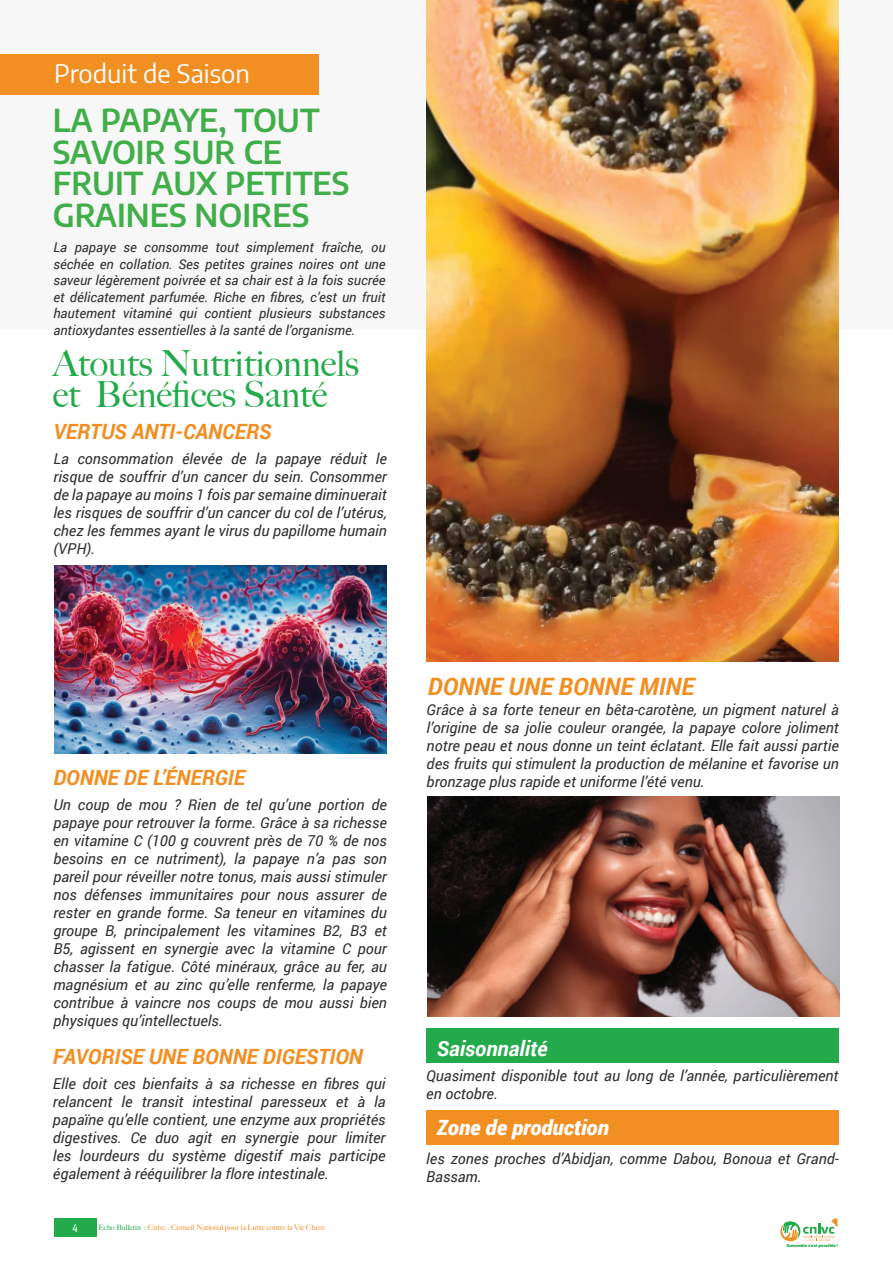
<style>
.page{position:relative;width:893px;height:1263px;background:#fff}
.page>*{position:absolute;margin:0;border:0;box-sizing:border-box;transform-origin:0 0}
.t1{font:500 36px/31.5px "Big Caslon";color:#23aa4a}
.t2{font:100 condensed 31.5px/31.5px "Encode Sans";color:#40ae49}
.t3{font:25.5px "Encode Sans";color:#fff}
.t4{font:italic 700 24px "Roboto";color:#f28f23}
.t5{font:italic 700 21px "Roboto";color:#f28f23}
.t6{font:italic 900 21px "Roboto";color:#fff}
.t7{font:italic 700 21px "Roboto";color:#fff}
.t8{font:italic 15px/18px "Roboto";color:#312e32;text-align:justify}
.t9{font:italic 13.5px/16.5px "Roboto";color:#312e32;text-align:justify}
.t10{font:500 10.5px "Encode Sans Compressed";color:#fff}
.t11{font:500 7.5px "Big Caslon";color:#f28f23}
.t12{font:900 3.9px "Montserrat";color:#23aa4a}
.s1{color:#23aa4a}
</style>
<div class="page">
<div style="left:54px;top:1218px;width:42px;height:19px;background:#23aa4a"></div>
<svg style="left:780px;top:1218px;width:57px;height:24px"></svg>
<div style="left:426px;top:1028px;width:413px;height:34px;background:#23aa4a"></div>
<div style="left:426px;top:1110px;width:413px;height:34px;background:#f28f23"></div>
<div style="left:0;top:0;width:893px;height:330px;background:#f7f7f8"></div>
<div style="left:0;top:54px;width:319px;height:40px;background:#f28f23"></div>
<img style="left:427px;top:0;width:412px;height:662px">
<img style="left:427px;top:796px;width:412px;height:220px">
<img style="left:54px;top:565px;width:333px;height:189px">
<h3 class="t3" style="left:54px;top:56px;width:197px">Produit de Saison</h3>
<h2 class="t2" style="left:53px;top:104px;width:298px">LA PAPAYE, TOUT<br>SAVOIR SUR CE<br>FRUIT AUX PETITES<br>GRAINES NOIRES</h2>
<p class="t9" style="left:53px;top:238px;width:334px">La papaye se consomme tout simplement fraîche, ou séchée en collation. Ses petites graines noires ont une saveur légèrement poivrée et sa chair est à la fois sucrée et délicatement parfumée. Riche en fibres, c’est un fruit hautement vitaminé qui contient plusieurs substances antioxydantes essentielles à la santé de l’organisme.</p>
<h1 class="t1" style="left:53px;top:346px;width:308px">Atouts Nutritionnels et Bénéfices Santé</h1>
<h3 class="t5" style="left:53px;top:417px;width:219px">VERTUS ANTI-CANCERS</h3>
<p class="t8" style="left:53px;top:449px;width:335px">La consommation élevée de la papaye réduit le risque de souffrir d’un cancer du sein. Consommer de la papaye au moins 1 fois par semaine diminuerait les risques de souffrir d’un cancer du col de l’utérus, chez les femmes ayant le virus du papillome humain (VPH).</p>
<h3 class="t5" style="left:53px;top:762px;width:193px">DONNE DE L’ÉNERGIE</h3>
<p class="t8" style="left:53px;top:795px;width:335px">Un coup de mou ? Rien de tel qu’une portion de papaye pour retrouver la forme. Grâce à sa richesse en vitamine C (100 g couvrent près de 70 % de nos besoins en ce nutriment), la papaye n’a pas son pareil pour réveiller notre tonus, mais aussi stimuler nos défenses immunitaires pour nous assurer de rester en grande forme. Sa teneur en vitamines du groupe B, principalement les vitamines B2, B3 et B5, agissent en synergie avec la vitamine C pour chasser la fatigue. Côté minéraux, grâce au fer, au magnésium et au zinc qu’elle renferme, la papaye contribue à vaincre nos coups de mou aussi bien physiques qu’intellectuels.</p>
<h3 class="t5" style="left:53px;top:1042px;width:312px">FAVORISE UNE BONNE DIGESTION</h3>
<p class="t8" style="left:53px;top:1074px;width:334px">Elle doit ces bienfaits à sa richesse en fibres qui relancent le transit intestinal paresseux et à la papaïne qu’elle contient, une enzyme aux propriétés digestives. Ce duo agit en synergie pour limiter les lourdeurs du système digestif mais participe également à rééquilibrer la flore intestinale.</p>
<p class="t10" style="left:72px;top:1221px;width:7px">4</p>
<p class="t11" style="left:98px;top:1221px;width:228px"><span class="s1">Echo Bulletin :</span> Cnlvc : Conseil National pour la Lutte contre la Vie Chère</p>
<h3 class="t4" style="left:428px;top:669px;width:268px">DONNE UNE BONNE MINE</h3>
<p class="t8" style="left:427px;top:700px;width:414px">Grâce à sa forte teneur en bêta-carotène, un pigment naturel à l’origine de sa jolie couleur orangée, la papaye colore joliment notre peau et nous donne un teint éclatant. Elle fait aussi partie des fruits qui stimulent la production de mélanine et favorise un bronzage plus rapide et uniforme l’été venu.</p>
<h3 class="t7" style="left:437px;top:1034px;width:112px">Saisonnalité</h3>
<p class="t8" style="left:426px;top:1066px;width:414px">Quasiment disponible tout au long de l’année, particulièrement en octobre.</p>
<h3 class="t6" style="left:437px;top:1113px;width:173px">Zone de production</h3>
<p class="t8" style="left:426px;top:1149px;width:414px">les zones proches d’Abidjan, comme Dabou, Bonoua et Grand-<br>Bassam.</p>
<p class="t12" style="left:787px;top:1243px;width:53px">Ensemble c’est possible !</p>
</div>
